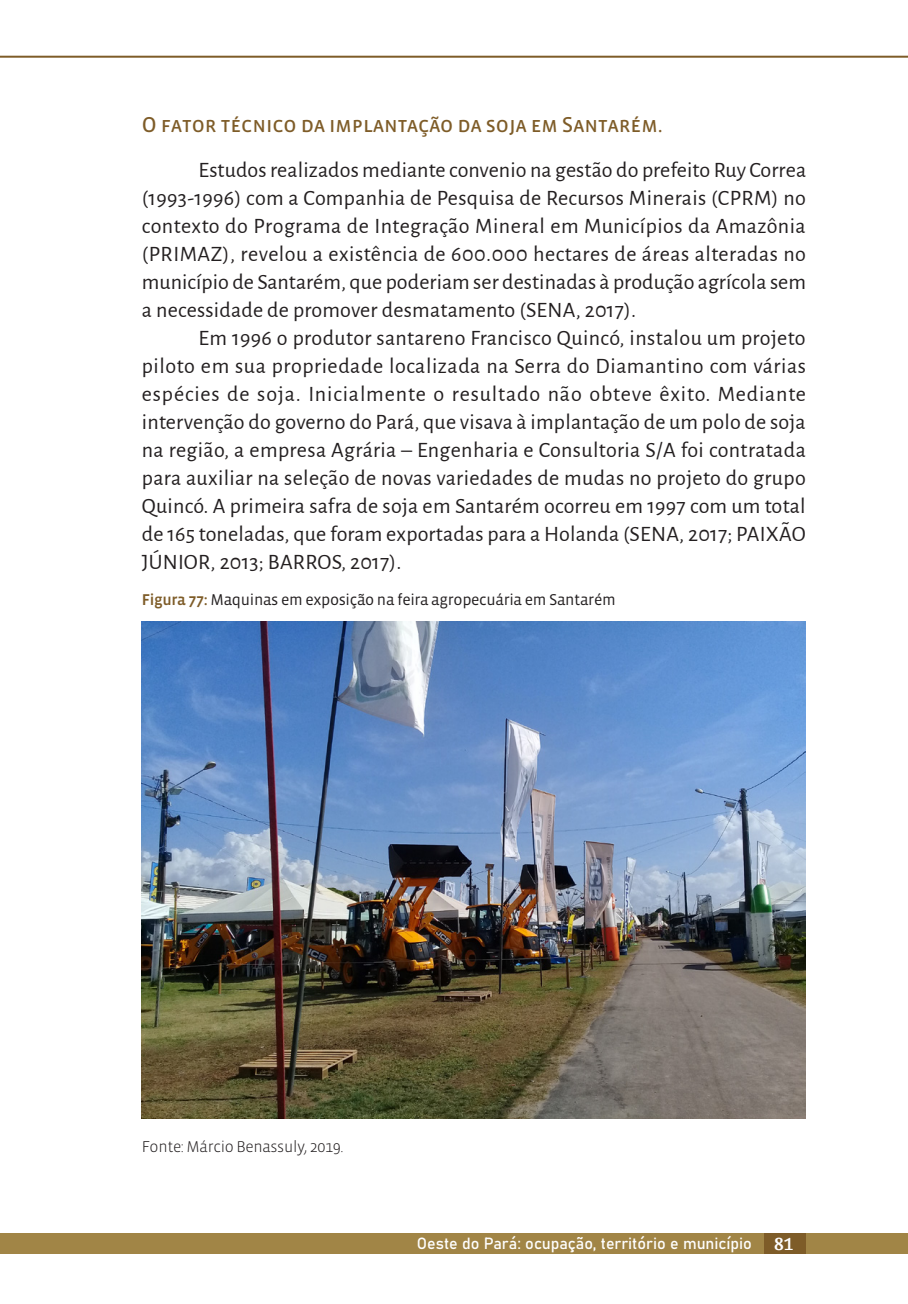
<style>
.page{position:relative;width:908px;height:1304px;background:#fff}
.page>*{position:absolute;margin:0;border:0;box-sizing:border-box;transform-origin:0 0}
.t1{font:22px/28px "Alegreya Sans";letter-spacing:.01em;color:#231f20;text-align:justify}
.t2{font:22px "Vista Sans OT";color:#7e5c28}
.t3{font:16px "Vista Sans OT";letter-spacing:-.02em;color:#231f20}
.t4{font:16px "Bahnschrift";color:#fff}
.t5{font:300 16px "Vista Sans OT";letter-spacing:-.02em;color:#231f20}
.s1{font-weight:500;color:#7e5c28}
.s2{font-family:"Sansita";font-size:18px}
</style>
<div class="page">
<div style="left:0;top:1233px;width:907px;height:21px;background:#a18546"></div>
<div style="left:763px;top:1233px;width:42px;height:21px;background:#7e5c28"></div>
<hr style="left:0;top:56px;width:907px;height:2px;background:#7e5c28">
<img style="left:142px;top:621px;width:663px;height:498px">
<p class="t2" style="left:142px;top:113px;width:522px">O fator técnico da implantação da soja em Santarém.</p>
<p class="t1" style="left:142px;top:155px;width:665px;text-indent:57px">Estudos realizados mediante convenio na gestão do prefeito Ruy Correa (1993-1996) com a Companhia de Pesquisa de Recursos Minerais (CPRM) no contexto do Programa de Integração Mineral em Municípios da Amazônia (PRIMAZ), revelou a existência de 600.000 hectares de áreas alteradas no município de Santarém, que poderiam ser destinadas à produção agrícola sem a necessidade de promover desmatamento (SENA, 2017).</p>
<p class="t1" style="left:142px;top:323px;width:665px;text-indent:57px">Em 1996 o produtor santareno Francisco Quincó, instalou um projeto piloto em sua propriedade localizada na Serra do Diamantino com várias espécies de soja. Inicialmente o resultado não obteve êxito. Mediante intervenção do governo do Pará, que visava à implantação de um polo de soja na região, a empresa Agrária – Engenharia e Consultoria S/A foi contratada para auxiliar na seleção de novas variedades de mudas no projeto do grupo Quincó. A primeira safra de soja em Santarém ocorreu em 1997 com um total de 165 toneladas, que foram exportadas para a Holanda (SENA, 2017; PAIXÃO JÚNIOR, 2013; BARROS, 2017).</p>
<p class="t3" style="left:142px;top:592px;width:475px"><span class="s1">Figura 77:</span> Maquinas em exposição na feira agropecuária em Santarém</p>
<p class="t5" style="left:142px;top:1138px;width:203px">Fonte: Márcio Benassuly, 2019.</p>
<p class="t4" style="left:416px;top:1231px;width:378px">Oeste do Pará: ocupação, território e município <span class="s2">81</span></p>
</div>
